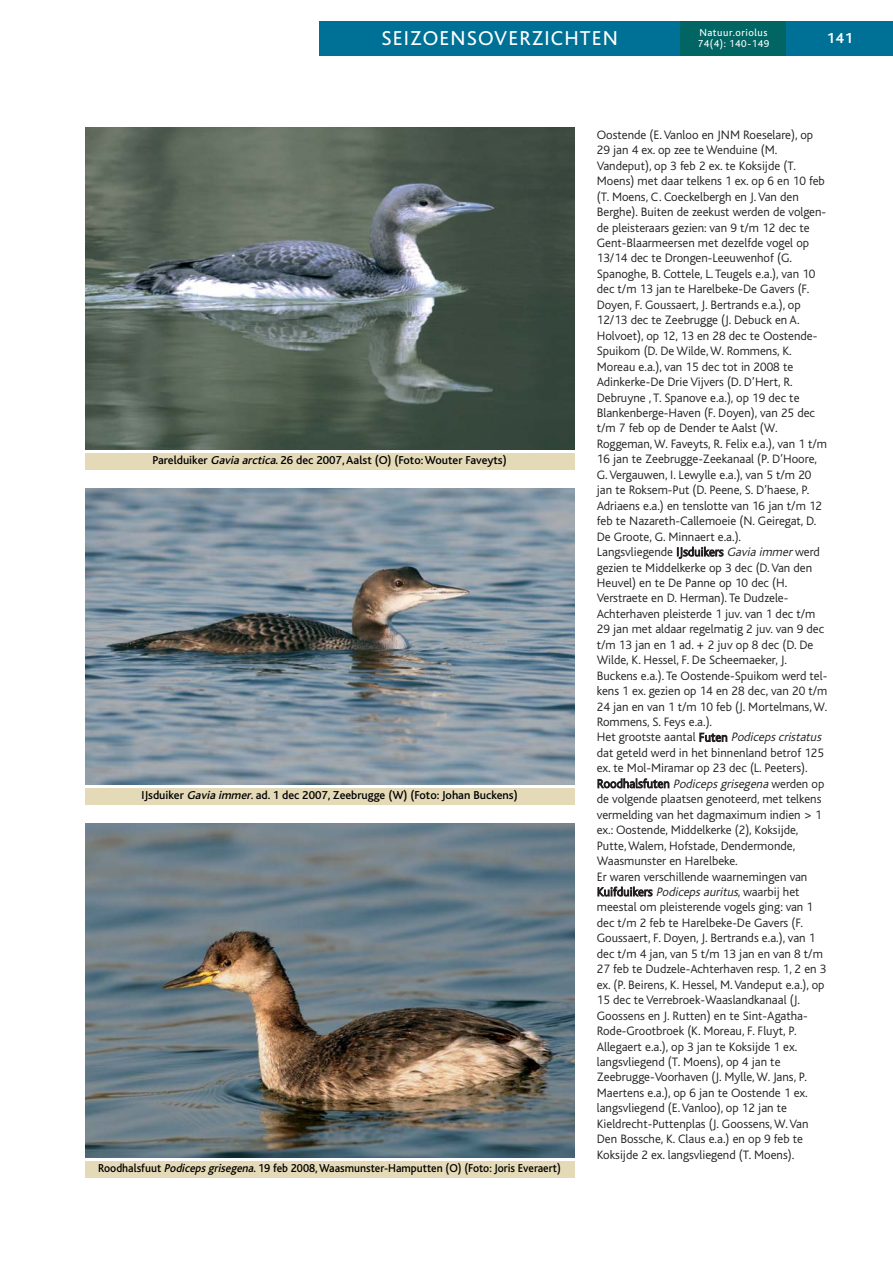
<style>
.page{position:relative;width:893px;height:1263px;background:#fff}
.page>*{position:absolute;margin:0;border:0;box-sizing:border-box;transform-origin:0 0}
.t1{font:21px "Bliss";letter-spacing:.05em;color:#fff}
.t2{font:700 15px "Bliss";color:#fff}
.t3{font:300 12.75px/15.5px "Bliss";color:#231f20}
.t4{font:500 12px "Bliss";color:#000}
.t5{font:500 12px "Bliss";color:#000;scale:.95 1}
.t6{font:10.5px/10.5px "Bliss";letter-spacing:.05em;color:#fff}
.s1{font-style:italic}
</style>
<div class="page">
<div style="left:319px;top:21px;width:383px;height:34px;background:#007196"></div>
<div style="left:680px;top:21px;width:107px;height:34px;background:#006563"></div>
<div style="left:787px;top:21px;width:106px;height:34px;background:#007196"></div>
<img style="left:85px;top:128px;width:489px;height:322px">
<div style="left:85px;top:453px;width:489px;height:17px;background:#e5dab7"></div>
<img style="left:85px;top:488px;width:489px;height:297px">
<div style="left:85px;top:788px;width:489px;height:17px;background:#e5dab7"></div>
<img style="left:85px;top:824px;width:489px;height:334px">
<div style="left:85px;top:1161px;width:489px;height:17px;background:#e5dab7"></div>
<h1 class="t1" style="left:381px;top:30px;width:238px">SEIZOENSOVERZICHTEN</h1>
<p class="t6" style="left:698px;top:29px;width:73px">Natuur.oriolus<br>74(4): 140-149</p>
<p class="t2" style="left:827px;top:32px;width:28px">141</p>
<p class="t4" style="left:152px;top:456px;width:356px">Parelduiker <span class="s1">Gavia arctica</span>. 26 dec 2007, Aalst (O) (Foto: Wouter Faveyts)</p>
<p class="t4" style="left:141px;top:791px;width:378px">IJsduiker <span class="s1">Gavia immer</span>. ad. 1 dec 2007, Zeebrugge (W) (Foto: Johan Buckens)</p>
<p class="t5" style="left:98px;top:1164px;width:488px">Roodhalsfuut <span class="s1">Podiceps grisegena</span>. 19 feb 2008, Waasmunster-Hamputten (O) (Foto: Joris Everaert)</p>
<p class="t3" style="left:597px;top:128px;width:232px">Oostende (E. Vanloo en JNM Roeselare), op 29 jan 4 ex. op zee te Wenduine (M.<br>Vandeput), op 3 feb 2 ex. te Koksijde (T.<br>Moens) met daar telkens 1 ex. op 6 en 10 feb (T. Moens, C. Coeckelbergh en J. Van den Berghe). Buiten de zeekust werden de volgen&shy;de pleisteraars gezien: van 9 t/m 12 dec te Gent-Blaarmeersen met dezelfde vogel op 13/14 dec te Drongen-Leeuwenhof (G.<br>Spanoghe, B. Cottele, L. Teugels e.a.), van 10 dec t/m 13 jan te Harelbeke-De Gavers (F.<br>Doyen, F. Goussaert, J. Bertrands e.a.), op 12/13 dec te Zeebrugge (J. Debuck en A.<br>Holvoet), op 12, 13 en 28 dec te Oostende-Spuikom (D. De Wilde, W. Rommens, K.<br>Moreau e.a.), van 15 dec tot in 2008 te Adinkerke-De Drie Vijvers (D. D’Hert, R.<br>Debruyne , T. Spanove e.a.), op 19 dec te Blankenberge-Haven (F. Doyen), van 25 dec t/m 7 feb op de Dender te Aalst (W.<br>Roggeman, W. Faveyts, R. Felix e.a.), van 1 t/m 16 jan te Zeebrugge-Zeekanaal (P. D’Hoore, G. Vergauwen, I. Lewylle e.a.), van 5 t/m 20 jan te Roksem-Put (D. Peene, S. D’haese, P.<br>Adriaens e.a.) en tenslotte van 16 jan t/m 12 feb te Nazareth-Callemoeie (N. Geiregat, D.<br>De Groote, G. Minnaert e.a.).<br>Langsvliegende IJsduikers <span class="s1">Gavia immer</span>werd gezien te Middelkerke op 3 dec (D. Van den Heuvel) en te De Panne op 10 dec (H.<br>Verstraete en D. Herman). Te Dudzele-Achterhaven pleisterde 1 juv. van 1 dec t/m 29 jan met aldaar regelmatig 2 juv. van 9 dec t/m 13 jan en 1 ad. + 2 juv op 8 dec (D. De Wilde, K. Hessel, F. De Scheemaeker, J.<br>Buckens e.a.). Te Oostende-Spuikom werd tel&shy;kens 1 ex. gezien op 14 en 28 dec, van 20 t/m 24 jan en van 1 t/m 10 feb (J. Mortelmans, W.<br>Rommens, S. Feys e.a.).<br>Het grootste aantal Futen <span class="s1">Podiceps cristatus </span>dat geteld werd in het binnenland betrof 125 ex. te Mol-Miramar op 23 dec (L. Peeters).<br>Roodhalsfuten <span class="s1">Podiceps grisegena</span>werden op de volgende plaatsen genoteerd, met telkens vermelding van het dagmaximum indien &gt; 1 ex.: Oostende, Middelkerke (2), Koksijde, Putte, Walem, Hofstade, Dendermonde, Waasmunster en Harelbeke.<br>Er waren verschillende waarnemingen van Kuifduikers <span class="s1">Podiceps auritus</span>, waarbij het meestal om pleisterende vogels ging: van 1 dec t/m 2 feb te Harelbeke-De Gavers (F.<br>Goussaert, F. Doyen, J. Bertrands e.a.), van 1 dec t/m 4 jan, van 5 t/m 13 jan en van 8 t/m 27 feb te Dudzele-Achterhaven resp. 1, 2 en 3 ex. (P. Beirens, K. Hessel, M. Vandeput e.a.), op 15 dec te Verrebroek-Waaslandkanaal (J.<br>Goossens en J. Rutten) en te Sint-Agatha-Rode-Grootbroek (K. Moreau, F. Fluyt, P.<br>Allegaert e.a.), op 3 jan te Koksijde 1 ex. langsvliegend (T. Moens), op 4 jan te Zeebrugge-Voorhaven (J. Mylle, W. Jans, P.<br>Maertens e.a.), op 6 jan te Oostende 1 ex. langsvliegend (E. Vanloo), op 12 jan te Kieldrecht-Puttenplas (J. Goossens, W. Van Den Bossche, K. Claus e.a.) en op 9 feb te Koksijde 2 ex. langsvliegend (T. Moens).</p>
</div>
